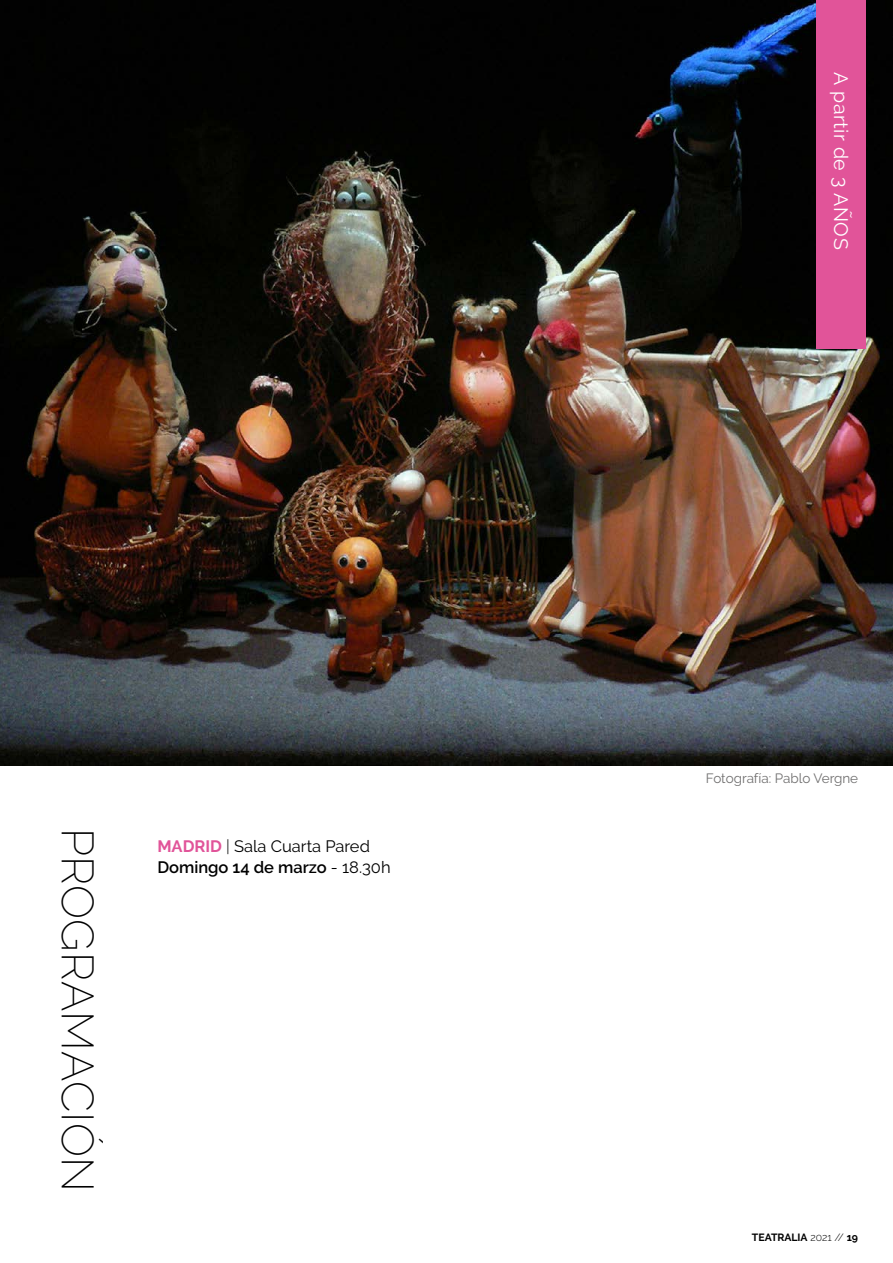
<style>
.page{position:relative;width:893px;height:1263px;background:#fff}
.page>*{position:absolute;margin:0;border:0;box-sizing:border-box;transform-origin:0 0}
.t1{font:200 45px "Raleway";letter-spacing:.005em;color:#000}
.t2{font:19.5px "Raleway";letter-spacing:.03em;color:#fff}
.t3{font:16.5px/21px "Raleway";color:#000}
.t4{font:13.5px "Raleway";color:#706f6f}
.t5{font:700 10.5px "Raleway";color:#000}
.s1{font-weight:700;color:#e15499}
.s2{font-weight:300}
.s3{font-weight:600}
</style>
<div class="page">
<img style="left:0;top:0;width:893px;height:765px">
<div style="left:816px;top:0;width:50px;height:349px;background:#e15499"></div>
<h1 class="t1" style="left:104px;top:828px;width:365px;rotate:90deg">PROGRAMACIÓN</h1>
<p class="t3" style="left:157px;top:835px;width:235px"><span class="s1">MADRID</span> <span class="s2">|</span> Sala Cuarta Pared<br><span class="s3">Domingo 14 de marzo</span> - 18.30h</p>
<p class="t2" style="left:852px;top:72px;width:179px;rotate:90deg">A partir de 3 AÑOS</p>
<p class="t4" style="left:706px;top:771px;width:154px">Fotografía: Pablo Vergne</p>
<p class="t5" style="left:752px;top:1232px;width:108px">TEATRALIA <span class="s2">2021 //</span> 19</p>
</div>
